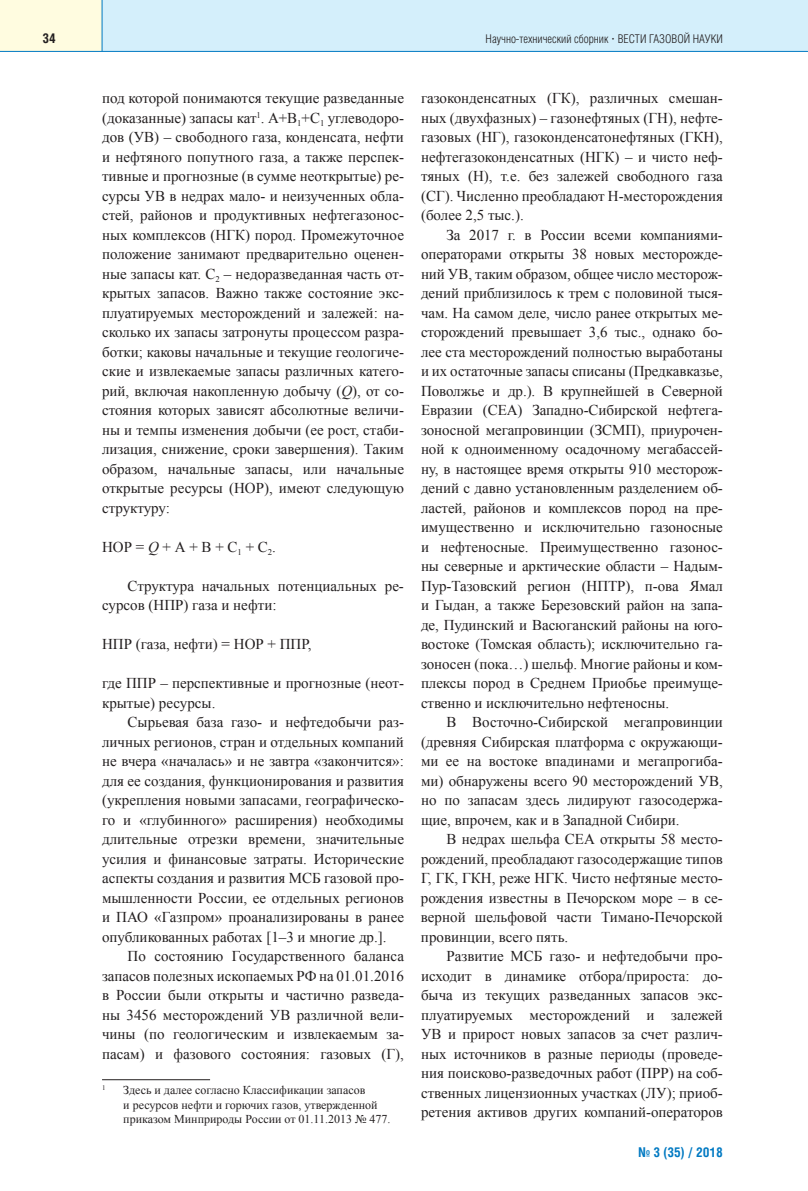
<style>
.page{position:relative;width:808px;height:1191px;background:#fff}
.page>*{position:absolute;margin:0;border:0;box-sizing:border-box;transform-origin:0 0}
.t1{font:15px/19.5px "Times New Roman";color:#231f20;text-align:justify}
.t2{font:700 13.5px "Helios Cond";color:#0079c2}
.t3{font:700 13.5px "Helios Cond";color:#231f20}
.t4{font:12px/14.4px "Times New Roman";color:#231f20}
.t5{font:300 12px "Helios Cond";color:#231f20}
.t6{font:6.9px "Times New Roman";color:#231f20}
.s1{font-family:"Times New Roman";font-weight:700}
.s2{font-style:italic}
</style>
<div class="page">
<div style="left:102px;top:0;width:706px;height:51px;background:#d4effb"></div>
<div style="left:0;top:0;width:102px;height:51px;background:#fffce0"></div>
<hr style="left:0;top:51px;width:808px;height:1px;background:#0079c2">
<hr style="left:102px;top:0;width:1px;height:51px;background:#0079c2">
<hr style="left:102px;top:1079px;width:108px;height:1px;background:#231f20">
<p class="t3" style="left:43px;top:33px;width:15px">34</p>
<p class="t5" style="left:486px;top:34px;width:239px">Научно-технический сборник <span class="s1">·</span> ВЕСТИ ГАЗОВОЙ НАУКИ</p>
<p class="t1" style="left:102px;top:88px;width:303px">под которой понимаются текущие разведанные (доказанные) запасы кат<sup>1</sup>. А+В<sub>1</sub>+С<sub>1</sub> углеводоро&shy;дов (УВ) – свободного газа, конденсата, нефти и нефтяного попутного газа, а также перспек&shy;тивные и прогнозные (в сумме неоткрытые) ре&shy;сурсы УВ в недрах мало- и неизученных обла&shy;стей, районов и продуктивных нефтегазонос&shy;ных комплексов (НГК) пород. Промежуточное положение занимают предварительно оценен&shy;ные запасы кат. С<sub>2</sub> – недоразведанная часть от&shy;крытых запасов. Важно также состояние экс&shy;плуатируемых месторождений и залежей: на&shy;сколько их запасы затронуты процессом разра&shy;ботки; каковы начальные и текущие геологиче&shy;ские и извлекаемые запасы различных катего&shy;рий, включая накопленную добычу (<span class="s2">Q</span>), от со&shy;стояния которых зависят абсолютные величи&shy;ны и темпы изменения добычи (ее рост, стаби&shy;лизация, снижение, сроки завершения). Таким образом, начальные запасы, или начальные открытые ресурсы (НОР), имеют следующую структуру:</p>
<p class="t1" style="left:102px;top:537px;width:175px">НОР = <span class="s2">Q</span> + А + В + С<sub>1</sub> + С<sub>2</sub>.</p>
<p class="t1" style="left:102px;top:576px;width:303px;text-indent:26px">Структура начальных потенциальных ре&shy;сурсов (НПР) газа и нефти:</p>
<p class="t1" style="left:102px;top:634px;width:211px">НПР (газа, нефти) = НОР + ППР,</p>
<p class="t1" style="left:102px;top:673px;width:303px">где ППР – перспективные и прогнозные (неот&shy;крытые) ресурсы.</p>
<p class="t1" style="left:102px;top:712px;width:303px;text-indent:26px">Сырьевая база газо- и нефтедобычи раз&shy;личных регионов, стран и отдельных компаний не вчера «началась» и не завтра «закончится»: для ее создания, функционирования и развития (укрепления новыми запасами, географическо&shy;го и «глубинного» расширения) необходимы длительные отрезки времени, значительные усилия и финансовые затраты. Исторические аспекты создания и развития МСБ газовой про&shy;мышленности России, ее отдельных регионов и ПАО «Газпром» проанализированы в ранее опубликованных работах [1–3 и многие др.].</p>
<p class="t1" style="left:102px;top:946px;width:303px;text-indent:26px">По состоянию Государственного баланса запасов полезных ископаемых РФ на 01.01.2016 в России были открыты и частично разведа&shy;ны 3456 месторождений УВ различной вели&shy;чины (по геологическим и извлекаемым за&shy;пасам) и фазового состояния: газовых (Г),</p>
<p class="t6" style="left:102px;top:1084px;width:5px">1</p>
<p class="t4" style="left:123px;top:1082px;width:269px">Здесь и далее согласно Классификации запасов<br>и ресурсов нефти и горючих газов, утвержденной приказом Минприроды России от 01.11.2013 № 477.</p>
<p class="t1" style="left:421px;top:88px;width:303px">газоконденсатных (ГК), различных смешан&shy;ных (двухфазных) – газонефтяных (ГН), нефте&shy;газовых (НГ), газоконденсатонефтяных (ГКН), нефтегазоконденсатных (НГК) – и чисто неф&shy;тяных (Н), т.е. без залежей свободного газа (СГ). Численно преобладают Н-месторождения (более 2,5 тыс.).</p>
<p class="t1" style="left:421px;top:225px;width:303px;text-indent:26px">За 2017 г. в России всеми компаниями&shy;операторами открыты 38 новых месторожде&shy;ний УВ, таким образом, общее число месторож&shy;дений приблизилось к трем с половиной тыся&shy;чам. На самом деле, число ранее открытых ме&shy;сторождений превышает 3,6 тыс., однако бо&shy;лее ста месторождений полностью выработаны и их остаточные запасы списаны (Предкавказье, Поволжье и др.). В крупнейшей в Северной Евразии (СЕА) Западно-Сибирской нефтега&shy;зоносной мегапровинции (ЗСМП), приурочен&shy;ной к одноименному осадочному мегабассей&shy;ну, в настоящее время открыты 910 месторож&shy;дений с давно установленным разделением об&shy;ластей, районов и комплексов пород на пре&shy;имущественно и исключительно газоносные и нефтеносные. Преимущественно газонос&shy;ны северные и арктические области – Надым-Пур-Тазовский регион (НПТР), п-ова Ямал и Гыдан, а также Березовский район на запа&shy;де, Пудинский и Васюганский районы на юго&shy;востоке (Томская область); исключительно га&shy;зоносен (пока…) шельф. Многие районы и ком&shy;плексы пород в Среднем Приобье преимуще&shy;ственно и исключительно нефтеносны.</p>
<p class="t1" style="left:421px;top:712px;width:303px;text-indent:26px">В Восточно-Сибирской мегапровинции (древняя Сибирская платформа с окружающи&shy;ми ее на востоке впадинами и мегапрогиба&shy;ми) обнаружены всего 90 месторождений УВ, но по запасам здесь лидируют газосодержа&shy;щие, впрочем, как и в Западной Сибири.</p>
<p class="t1" style="left:421px;top:829px;width:303px;text-indent:26px">В недрах шельфа СЕА открыты 58 место&shy;рождений, преобладают газосодержащие типов Г, ГК, ГКН, реже НГК. Чисто нефтяные место&shy;рождения известны в Печорском море – в се&shy;верной шельфовой части Тимано-Печорской провинции, всего пять.</p>
<p class="t1" style="left:421px;top:946px;width:303px;text-indent:26px">Развитие МСБ газо- и нефтедобычи про&shy;исходит в динамике отбора/прироста: до&shy;быча из текущих разведанных запасов экс&shy;плуатируемых месторождений и залежей УВ и прирост новых запасов за счет различ&shy;ных источников в разные периоды (проведе&shy;ния поисково-разведочных работ (ПРР) на соб&shy;ственных лицензионных участках (ЛУ); приоб&shy;ретения активов других компаний-операторов</p>
<p class="t2" style="left:638px;top:1147px;width:86px">№ 3 (35) / 2018</p>
</div>
